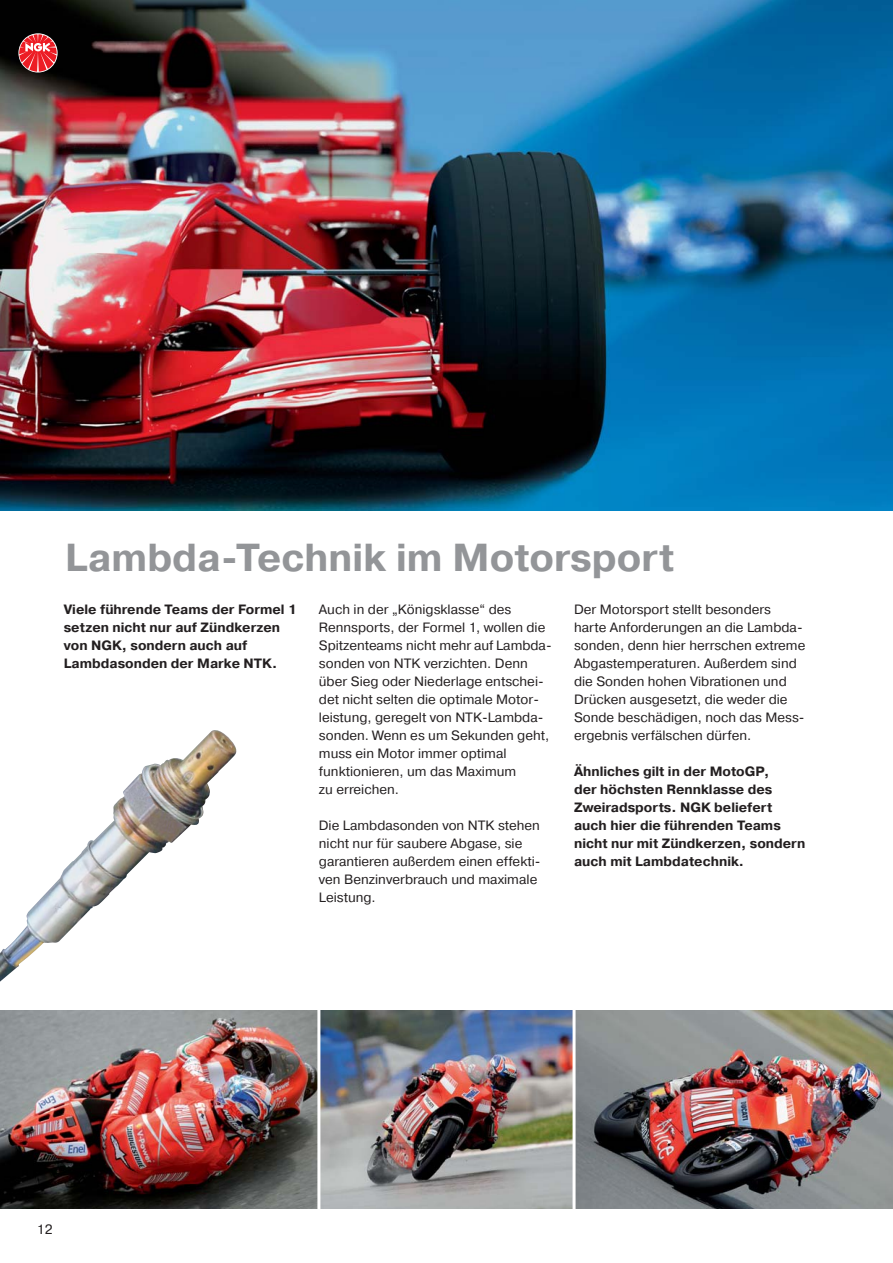
<style>
.page{position:relative;width:893px;height:1263px;background:#fff}
.page>*{position:absolute;margin:0;border:0;box-sizing:border-box;transform-origin:0 0}
.t1{font:39px "Pragmatica Bold A";color:#939598}
.t2{font:13.5px/18px "Pragmatica Book A";color:#231f20}
.t3{font:13.5px/18px "Pragmatica Bold A";color:#231f20}
</style>
<div class="page">
<img style="left:0;top:0;width:893px;height:510px">
<svg style="left:18px;top:33px;width:40px;height:40px"></svg>
<svg style="left:19px;top:34px;width:38px;height:38px"></svg>
<img style="left:0;top:1010px;width:317px;height:198px">
<img style="left:320px;top:1010px;width:253px;height:198px">
<img style="left:576px;top:1010px;width:316px;height:198px">
<img style="left:0;top:730px;width:237px;height:252px">
<h1 class="t1" style="left:65px;top:544px;width:610px">Lambda-Technik im Motorsport</h1>
<p class="t3" style="left:64px;top:602px;width:235px">Viele führende Teams der Formel 1 setzen nicht nur auf Zünd kerzen von NGK, sondern auch auf<br>Lambda sonden der Marke NTK.</p>
<p class="t2" style="left:319px;top:602px;width:234px">Auch in der „Königsklasse“ des<br>Renn sports, der Formel 1, wollen die<br>Spitzenteams nicht mehr auf Lambda - sonden von NTK verzichten. Denn über Sieg oder Nieder lage entschei&shy;det nicht selten die optimale Motor - leistung, geregelt von NTK-Lambda - sonden. Wenn es um Sekunden geht, muss ein Motor immer optimal funktionieren, um das Maximum<br>zu erreichen.</p>
<p class="t2" style="left:319px;top:818px;width:223px">Die Lambdasonden von NTK stehen nicht nur für saubere Abgase, sie garantieren außerdem einen effekti&shy;ven Benzinverbrauch und maximale<br>Leistung.</p>
<p class="t2" style="left:574px;top:602px;width:233px">Der Motorsport stellt besonders harte Anforderungen an die Lambda - sonden, denn hier herrschen extreme Abgastempera turen. Außerdem sind die Sonden hohen Vibrationen und Drücken ausgesetzt, die weder die Sonde beschädigen, noch das Mess - ergebnis verfälschen dürfen.</p>
<p class="t3" style="left:574px;top:764px;width:233px">Ähnliches gilt in der MotoGP,<br>der höchsten Rennklasse des<br>Zweirad sports. NGK beliefert auch hier die führenden Teams nicht nur mit Zündkerzen, sondern auch mit Lambdatechnik.</p>
<p class="t2" style="left:37px;top:1222px;width:17px">12</p>
</div>
